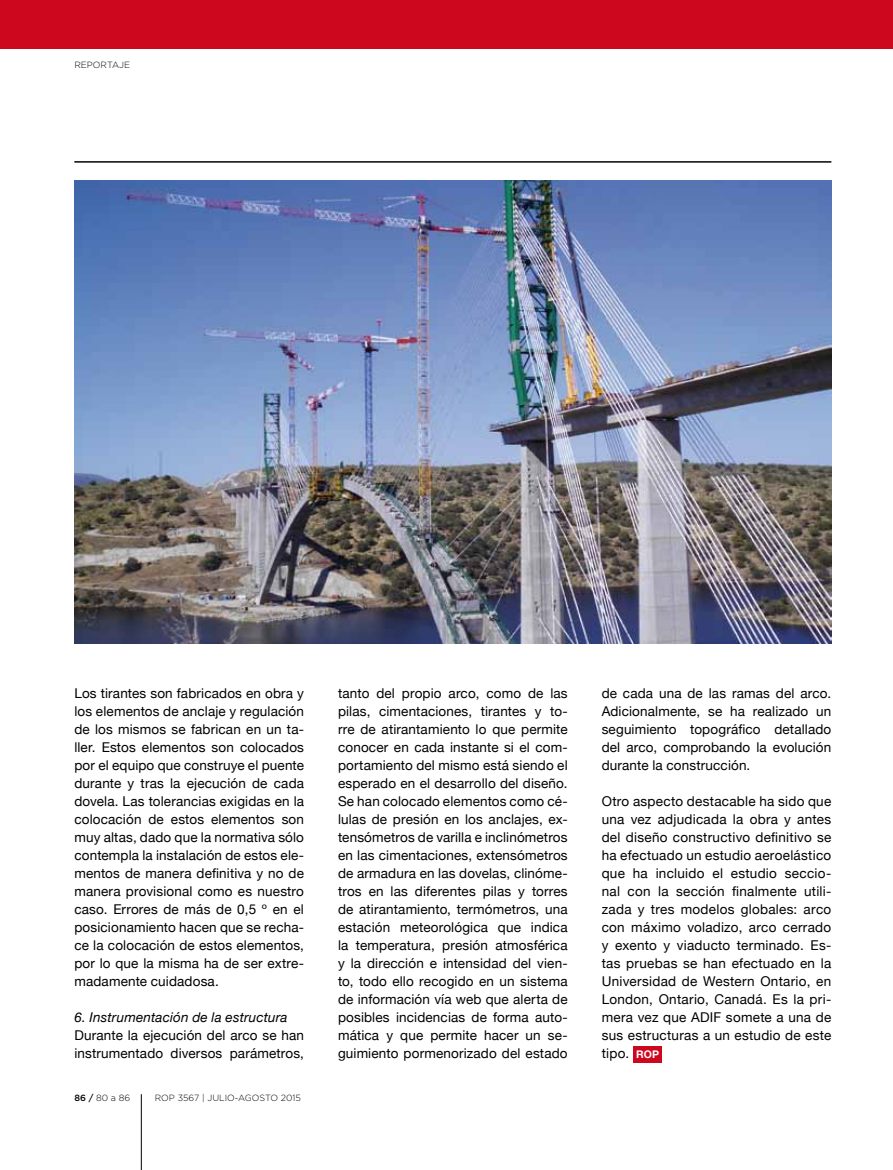
<style>
.page{position:relative;width:893px;height:1170px;background:#fff}
.page>*{position:absolute;margin:0;border:0;box-sizing:border-box;transform-origin:0 0}
.t1{font:13.5px/18px "Helvetica Neue";letter-spacing:.01em;color:#000;text-align:justify}
.t2{font:italic 13.5px "Helvetica Neue";letter-spacing:.01em;color:#000}
.t3{font:300 9px "Gotham";color:#000}
.s1{font-weight:500}
.s2{font-weight:700;font-size:10.5px;color:#fff}
</style>
<div class="page">
<hr style="left:141px;top:1094px;width:1px;height:75px;background:#000">
<div style="left:0;top:0;width:893px;height:48px;background:#cd071e"></div>
<hr style="left:74px;top:162px;width:757px;height:1px;background:#000">
<img style="left:74px;top:181px;width:757px;height:463px">
<div style="left:633px;top:1046px;width:29px;height:16px;background:#cd071e"></div>
<p class="t3" style="left:74px;top:59px;width:57px">REPORTAJE</p>
<p class="t1" style="left:74px;top:684px;width:231px">Los tirantes son fabricados en obra y los elementos de anclaje y regulación de los mismos se fabrican en un ta&shy;ller. Estos elementos son colocados por el equipo que construye el puente durante y tras la ejecución de cada dovela. Las tolerancias exigidas en la colocación de estos elementos son muy altas, dado que la normativa sólo contempla la instalación de estos ele&shy;mentos de manera definitiva y no de manera provisional como es nuestro caso. Errores de más de 0,5 º en el posicionamiento hacen que se recha&shy;ce la colocación de estos elementos, por lo que la misma ha de ser extre&shy;madamente cuidadosa.</p>
<p class="t2" style="left:74px;top:1009px;width:215px">6. Instrumentación de la estructura</p>
<p class="t1" style="left:74px;top:1025px;width:231px">Durante la ejecución del arco se han instrumentado diversos parámetros,</p>
<p class="t3" style="left:74px;top:1092px;width:57px"><span class="s1">86 /</span> 80 a 86</p>
<p class="t3" style="left:155px;top:1092px;width:148px">ROP 3567 | JULIO-AGOSTO 2015</p>
<p class="t1" style="left:338px;top:683px;width:231px">tanto del propio arco, como de las pilas, cimentaciones, tirantes y to&shy;rre de atirantamiento lo que permite conocer en cada instante si el com&shy;portamiento del mismo está siendo el esperado en el desarrollo del diseño.<br>Se han colocado elementos como cé&shy;lulas de presión en los anclajes, ex&shy;tensómetros de varilla e inclinómetros en las cimentaciones, extensómetros de armadura en las dovelas, clinóme&shy;tros en las diferentes pilas y torres de atirantamiento, termómetros, una estación meteorológica que indica la temperatura, presión atmosférica y la dirección e intensidad del vien&shy;to, todo ello recogido en un sistema de información vía web que alerta de posibles incidencias de forma auto&shy;mática y que permite hacer un se&shy;guimiento pormenorizado del estado</p>
<p class="t1" style="left:602px;top:684px;width:231px">de cada una de las ramas del arco.<br>Adicionalmente, se ha realizado un seguimiento topográfico detallado del arco, comprobando la evolución durante la construcción.</p>
<p class="t1" style="left:602px;top:792px;width:231px">Otro aspecto destacable ha sido que una vez adjudicada la obra y antes del diseño constructivo definitivo se ha efectuado un estudio aeroelástico que ha incluido el estudio seccio&shy;nal con la sección finalmente utili&shy;zada y tres modelos globales: arco con máximo voladizo, arco cerrado y exento y viaducto terminado. Es&shy;tas pruebas se han efectuado en la Universidad de Western Ontario, en London, Ontario, Canadá. Es la pri&shy;mera vez que ADIF somete a una de sus estructuras a un estudio de este tipo. <span class="s2">ROP</span></p>
</div>
